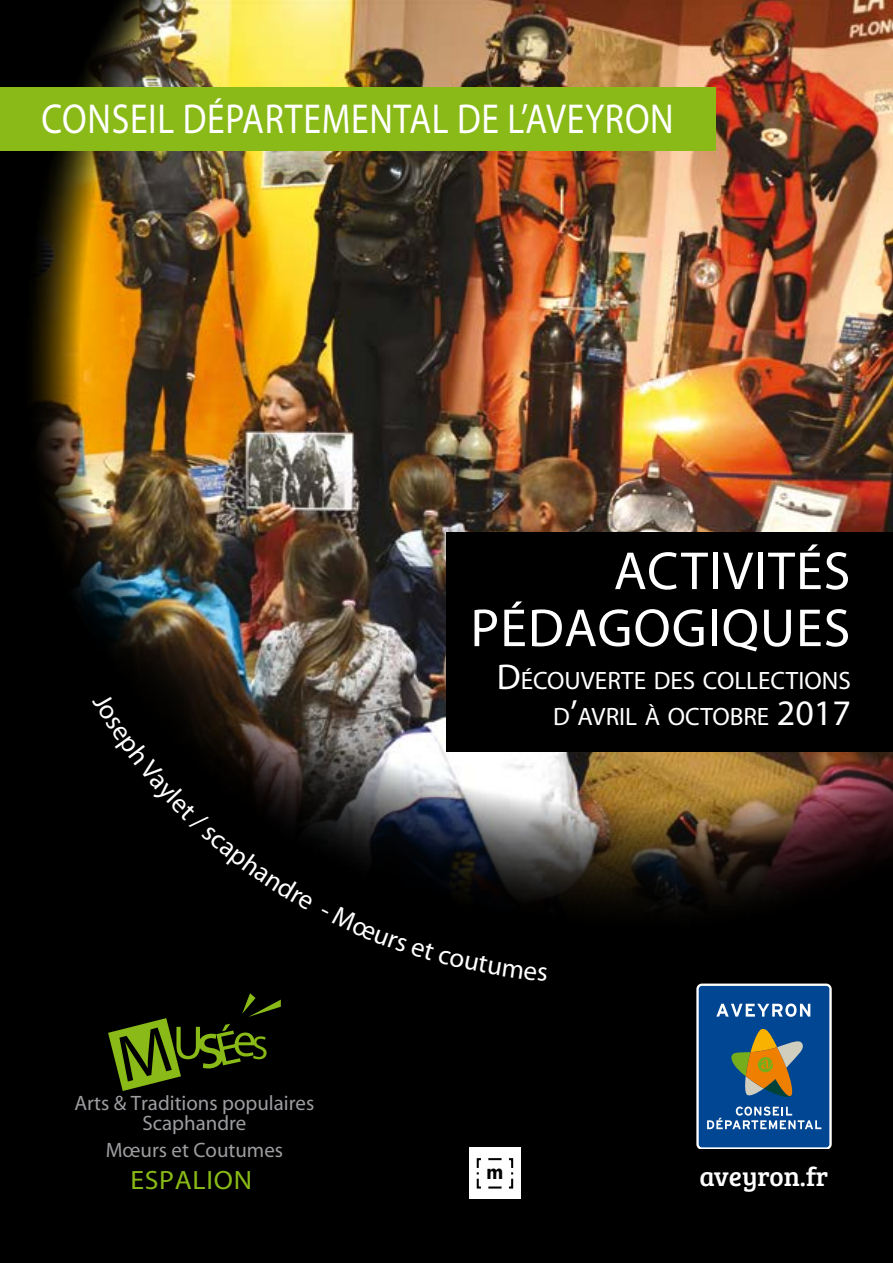
<style>
.page{position:relative;width:893px;height:1263px;background:#000}
.page>*{position:absolute;margin:0;border:0;box-sizing:border-box;transform-origin:0 0}
.t1{font:54px/57px "Myriad Pro";letter-spacing:.02em;color:#fff;text-align:right}
.t2{font:42px "Myriad Pro";letter-spacing:.02em;color:#fff;scale:.85 1}
.t3{font:33px "Myriad Pro";color:#89ba17}
.t4{font:27px "Bree Serif";color:#fff}
.t5{font:26.55px "Myriad";letter-spacing:.025em;color:#89ba17;scale:1.05 1}
.t6{font:25.2px/36px "Myriad Pro";color:#fff;text-align:right}
.t7{font:20.85px/20.4px "Myriad";color:#9c9da0;text-align:center}
.t8{font:700 20.55px "Futura BT";color:#000;scale:.86 1}
.s1{font-size:36px}
</style>
<div class="page">
<img style="left:32px;top:0;width:861px;height:910px">
<svg style="left:108px;top:993px;width:173px;height:98px"></svg>
<div style="left:0;top:87px;width:715px;height:64px;background:#89ba17"></div>
<svg style="left:696px;top:983px;width:136px;height:165px;background:#32628f"></svg>
<div style="left:469px;top:1147px;width:52px;height:52px;background:#fff"></div>
<svg style="left:476px;top:1158px;width:38px;height:31px"></svg>
<div style="left:446px;top:533px;width:447px;height:219px;background:#000"></div>
<svg style="left:92px;top:692px;width:221px;height:218px"></svg>
<svg style="left:322px;top:906px;width:225px;height:4px"></svg>
<h2 class="t2" style="left:42px;top:93px;width:745px">CONSEIL DÉPARTEMENTAL DE L’AVEYRON</h2>
<h3 class="t3" style="left:252px;top:1028px;width:18px">S</h3>
<p class="t7" style="left:75px;top:1093px;width:241px">Arts &amp; Traditions populaires<br>Scaphandre</p>
<p class="t7" style="left:106px;top:1141px;width:179px">Mœurs et Coutumes</p>
<p class="t5" style="left:130px;top:1167px;width:117px">ESPALION</p>
<h1 class="t1" style="left:470px;top:542px;width:381px">ACTIVITÉS<br>PÉDAGOGIQUES</h1>
<p class="t6" style="left:497px;top:662px;width:356px"><span class="s1">D</span>ÉCOUVERTE DES COLLECTIONS<br>D<span class="s1">’</span>AVRIL À OCTOBRE <span class="s1">2017</span></p>
<p class="t8" style="left:487px;top:1159px;width:21px">m</p>
<p class="t4" style="left:700px;top:1157px;width:130px">aveyron.fr</p>
</div>
